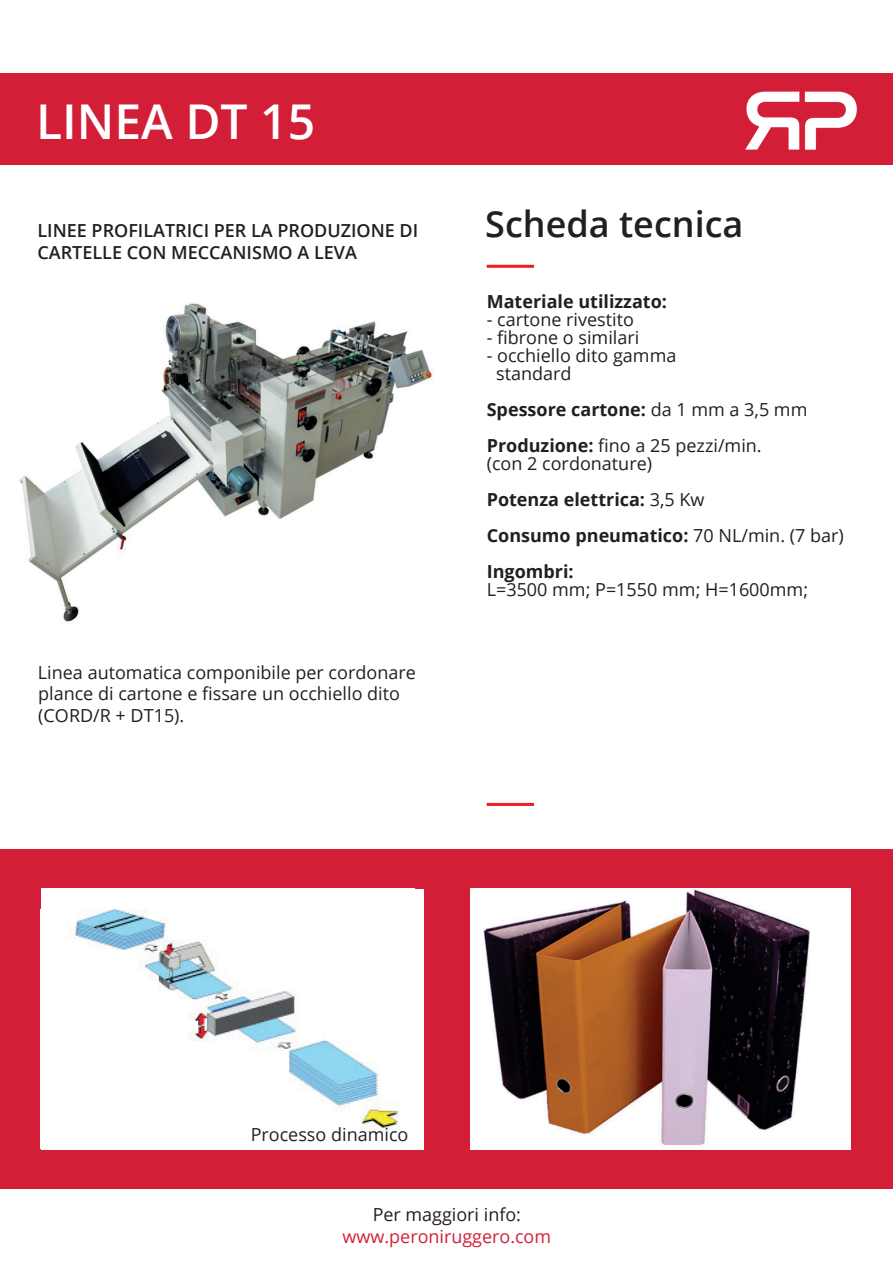
<style>
.page{position:relative;width:893px;height:1263px;background:#fff}
.page>*{position:absolute;margin:0;border:0;box-sizing:border-box;transform-origin:0 0}
.t1{font:600 48px "Open Sans";color:#fff}
.t2{font:600 36px "Open Sans";color:#231f20}
.t3{font:18px/21.6px "Open Sans";color:#231f20}
.t4{font:700 18px/36px "Open Sans";color:#231f20}
.t5{font:600 18px/21.6px "Open Sans";color:#231f20}
.t6{font:18px "Open Sans";color:#d21e37}
.s1{font-weight:700}
.s2{font-weight:400}
</style>
<div class="page">
<div style="left:0;top:74px;width:893px;height:91px;background:#d21e37"></div>
<div style="left:0;top:850px;width:893px;height:339px;background:#d21e37"></div>
<hr style="left:487px;top:265px;width:47px;height:3px;background:#ee1d23">
<hr style="left:487px;top:803px;width:47px;height:3px;background:#ee1d23">
<div style="left:41px;top:889px;width:382px;height:260px;background:#fff"></div>
<img style="left:69px;top:909px;width:355px;height:223px">
<div style="left:41px;top:1069px;width:225px;height:80px;background:#fff"></div>
<div style="left:267px;top:1132px;width:157px;height:16px;background:#fff"></div>
<img style="left:19px;top:303px;width:415px;height:320px">
<img style="left:470px;top:889px;width:380px;height:260px">
<img style="left:745px;top:91px;width:112px;height:59px">
<h1 class="t1" style="left:36px;top:88px;width:280px">LINEA DT 15</h1>
<p class="t5" style="left:38px;top:219px;width:382px">LINEE PROFILATRICI PER LA PRODUZIONE DI<br>CARTELLE CON MECCANISMO A LEVA</p>
<p class="t3" style="left:38px;top:661px;width:379px">Linea automatica componibile per cordonare plance di cartone e fissare un occhiello dito (CORD/R + DT15).</p>
<h2 class="t2" style="left:485px;top:199px;width:260px">Scheda tecnica</h2>
<p class="t4" style="left:487px;top:283px;width:182px">Materiale utilizzato:</p>
<p class="t3" style="left:487px;top:308px;width:149px">- cartone rivestito</p>
<p class="t3" style="left:487px;top:326px;width:154px">- fibrone o similari</p>
<p class="t3" style="left:496px;top:346px;width:182px;line-height:18px;text-indent:-9px">- occhiello dito gamma standard</p>
<p class="t3" style="left:487px;top:391px;width:322px;line-height:36px"><span class="s1">Spessore cartone:</span> da 1 mm a 3,5 mm<br><span class="s1">Produzione:</span> fino a 25 pezzi/min.</p>
<p class="t4" style="left:487px;top:445px;width:359px"><span class="s2">(con 2 cordonature)<br></span>Potenza elettrica: <span class="s2">3,5 Kw<br></span>Consumo pneumatico: <span class="s2">70 NL/min. (7 bar)<br></span>Ingombri:</p>
<p class="t3" style="left:487px;top:578px;width:323px">L=3500 mm; P=1550 mm; H=1600mm;</p>
<p class="t3" style="left:251px;top:1123px;width:159px">Processo dinamico</p>
<p class="t3" style="left:373px;top:1204px;width:150px">Per maggiori info:</p>
<p class="t6" style="left:343px;top:1224px;width:210px">www.peroniruggero.com</p>
</div>
